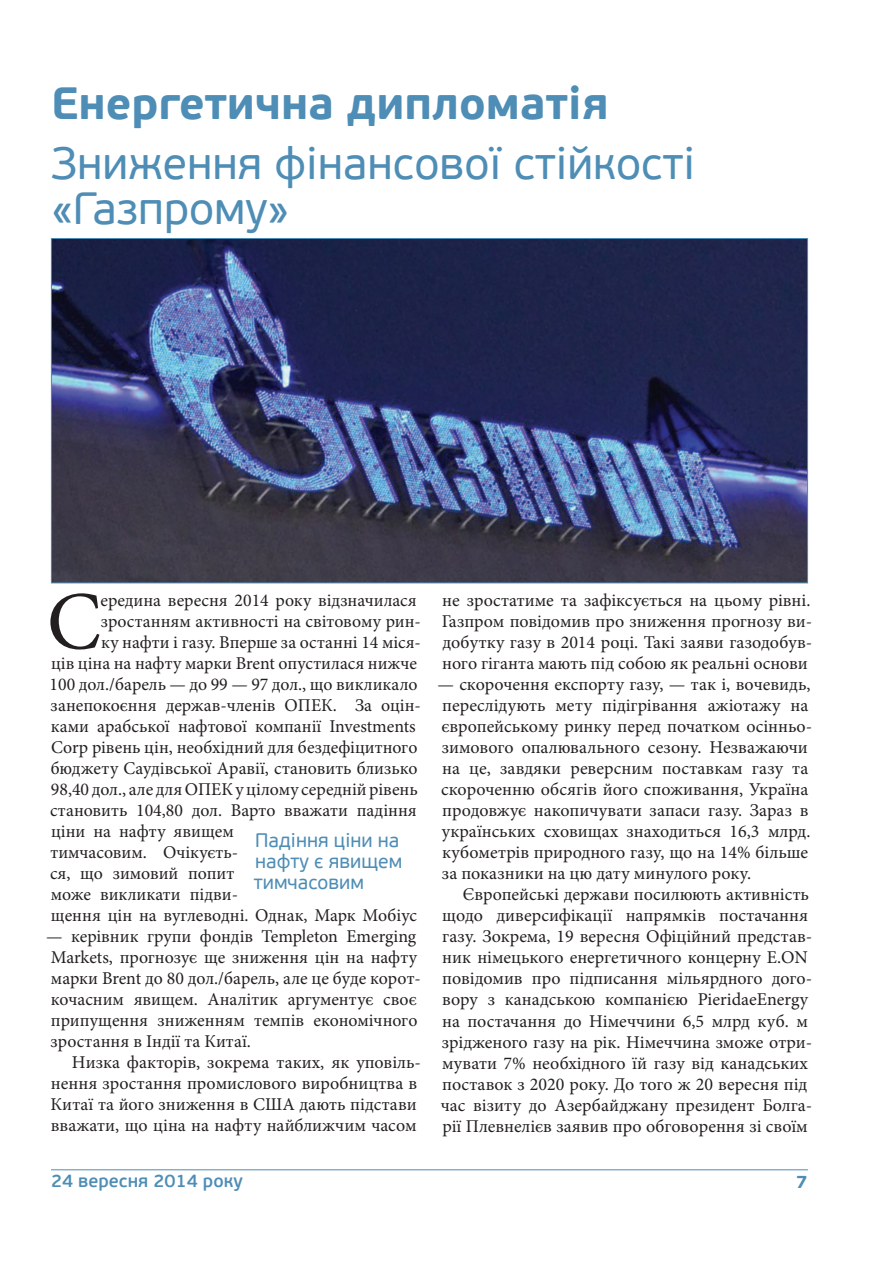
<style>
.page{position:relative;width:893px;height:1263px;background:#fff}
.page>*{position:absolute;margin:0;border:0;box-sizing:border-box;transform-origin:0 0}
.t1{font:82.65px "Minion Pro";color:#231f20}
.t2{font:45px/45px "PF Beau Sans Pro";color:#4e8db5}
.t3{font:700 45px "PF Beau Sans Pro";color:#4e8db5}
.t4{font:19.5px/21px "PF Beau Sans Pro";color:#4e8db5}
.t5{font:18px/21px "Minion Pro";color:#231f20}
.t6{font:600 18px "PF Beau Sans Pro";color:#4e8db5}
.t7{font:700 18px "PF Beau Sans Pro";color:#4e8db5}
</style>
<div class="page">
<hr style="left:51px;top:1169px;width:757px;height:1px;background:#4e8db5">
<img style="left:53px;top:240px;width:753px;height:341px">
<h2 class="t3" style="left:51px;top:75px;width:559px">Енергетична дипломатія</h2>
<h2 class="t2" style="left:51px;top:142px;width:645px">Зниження фінансової стійкості «Газпрому»</h2>
<h1 class="t1" style="left:47px;top:566px;width:56px">С</h1>
<p class="t5" style="left:100px;top:590px;width:318px">ередина вересня 2014 року відзначилася</p>
<p class="t5" style="left:101px;top:611px;width:322px">зростанням активності на світовому рин-</p>
<p class="t5" style="left:101px;top:632px;width:321px">ку нафти і газу. Вперше за останні 14 міся-</p>
<p class="t5" style="left:51px;top:653px;width:367px">ців ціна на нафту марки Brent опустилася нижче</p>
<p class="t5" style="left:50px;top:674px;width:369px">100 дол./барель — до 99 — 97 дол., що викликало</p>
<p class="t5" style="left:51px;top:695px;width:372px">занепокоєння держав-членів ОПЕК. За оцін-</p>
<p class="t5" style="left:51px;top:716px;width:366px">ками арабської нафтової компанії Investments</p>
<p class="t5" style="left:51px;top:737px;width:368px">Corp рівень цін, необхідний для бездефіцитного</p>
<p class="t5" style="left:51px;top:758px;width:368px">бюджету Саудівської Аравії, становить близько</p>
<p class="t5" style="left:51px;top:779px;width:368px">98,40 дол., але для ОПЕК у цілому середній рівень</p>
<p class="t5" style="left:50px;top:800px;width:368px">становить 104,80 дол. Варто вважати падіння</p>
<p class="t5" style="left:51px;top:821px;width:184px">ціни на нафту явищем</p>
<p class="t5" style="left:50px;top:842px;width:189px">тимчасовим. Очікуєть-</p>
<p class="t5" style="left:50px;top:863px;width:186px">ся, що зимовий попит</p>
<p class="t5" style="left:51px;top:884px;width:189px">може викликати підви-</p>
<p class="t5" style="left:51px;top:905px;width:368px">щення цін на вуглеводні. Однак, Марк Мобіус</p>
<p class="t5" style="left:46px;top:926px;width:376px">— керівник групи фондів Templeton Emerging Markets, прогнозує ще зниження цін на нафту марки Brent до 80 дол./барель, але це буде корот&shy;кочасним явищем. Аналітик аргументує своє припущення зниженням темпів економічного зростання в Індії та Китаї.</p>
<p class="t5" style="left:51px;top:1052px;width:372px;text-indent:21px">Низка факторів, зокрема таких, як уповіль&shy;нення зростання промислового виробництва в Китаї та його зниження в США дають підстави вважати, що ціна на нафту найближчим часом</p>
<p class="t4" style="left:254px;top:830px;width:150px">Падіння ціни на нафту є явищем тимчасовим</p>
<p class="t5" style="left:442px;top:590px;width:372px;text-align:justify">не зростатиме та зафіксується на цьому рівні.<br>Газпром повідомив про зниження прогнозу ви&shy;добутку газу в 2014 році. Такі заяви газодобув&shy;ного гіганта мають під собою як реальні основи</p>
<p class="t5" style="left:437px;top:674px;width:376px">— скорочення експорту газу, — так і, вочевидь, переслідують мету підігрівання ажіотажу на європейському ринку перед початком осінньо&shy;зимового опалювального сезону. Незважаючи на це, завдяки реверсним поставкам газу та скороченню обсягів його споживання, Україна продовжує накопичувати запаси газу. Зараз в українських сховищах знаходиться 16,3 млрд. кубометрів природного газу, що на 14% більше за показники на цю дату минулого року.</p>
<p class="t5" style="left:441px;top:884px;width:373px;text-indent:22px">Європейські держави посилюють активність щодо диверсифікації напрямків постачання газу. Зокрема, 19 вересня Офіційний представ&shy;ник німецького енергетичного концерну E.ОN повідомив про підписання мільярдного дого&shy;вору з канадською компанією PieridaeEnergy на постачання до Німеччини 6,5 млрд куб. м зрідженого газу на рік. Німеччина зможе отри&shy;мувати 7% необхідного їй газу від канадських поставок з 2020 року. До того ж 20 вересня під час візиту до Азербайджану президент Болга&shy;рії Плевнелієв заявив про обговорення зі своїм</p>
<p class="t6" style="left:51px;top:1170px;width:193px">24 вересня 2014 року</p>
<p class="t7" style="left:796px;top:1170px;width:13px">7</p>
</div>
